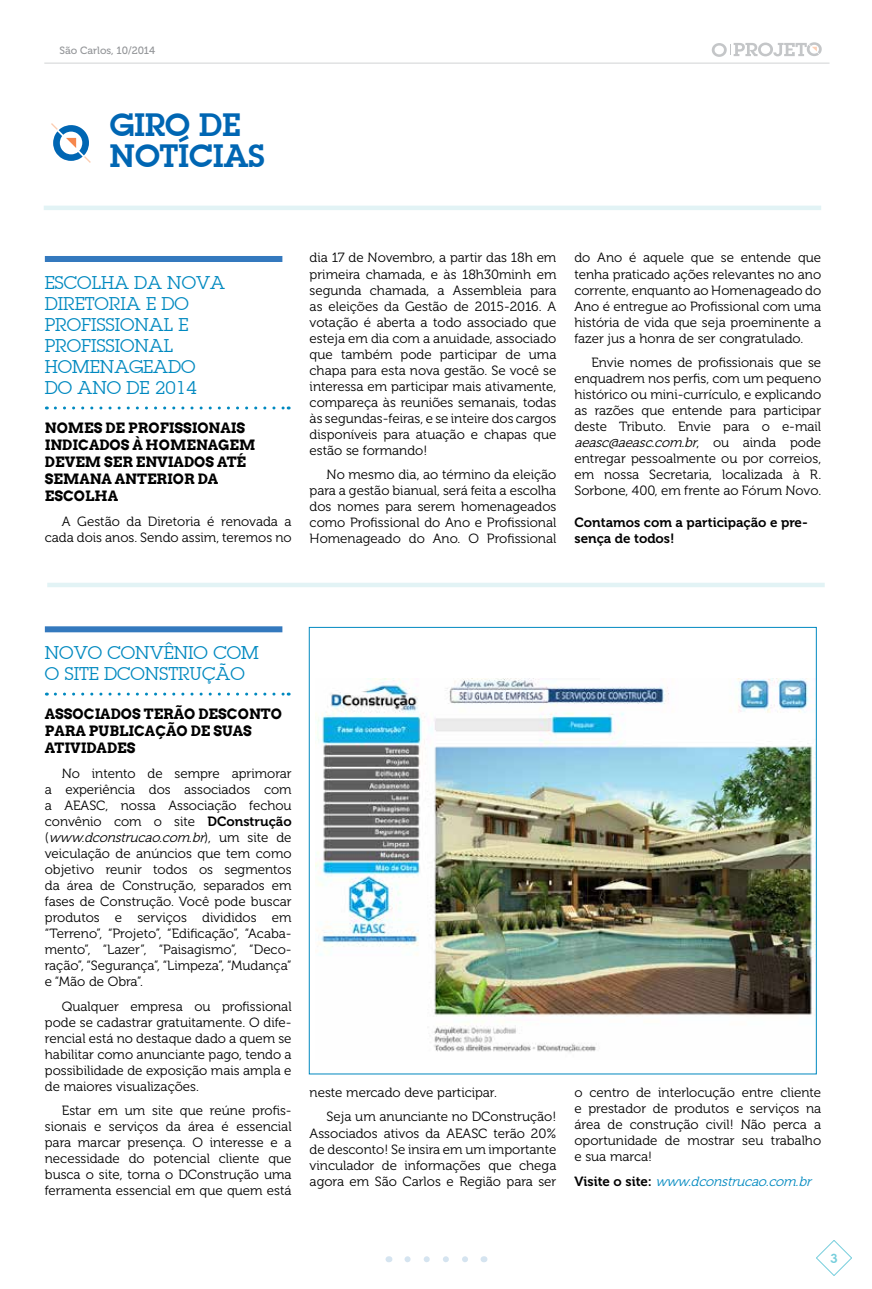
<style>
.page{position:relative;width:872px;height:1289px;background:#fff}
.page>*{position:absolute;margin:0;border:0;box-sizing:border-box;transform-origin:0 0}
.t1{font:700 31.5px/30.8px "TR Mc Lean";color:#0066b3}
.t2{font:18px/21px "TR Mc Lean";color:#0089c0}
.t3{font:700 14.25px/17.1px "Arvo";color:#000}
.t4{font:13.35px/16px "Museo 300";color:#000;text-align:justify}
.t5{font:13.35px/16px "Museo 700";color:#000}
.t6{font:italic 13.35px "Museo 300";color:#0089c0}
.t7{font:700 12.9px "TR Mc Lean";color:#76cedc}
.t8{font:10.5px "Museo 500";color:#939598}
.s1{font-style:italic}
.s2{font-family:"Museo 700"}
.s3{font-family:"Museo 700";font-style:normal;color:#000}
</style>
<div class="page">
<svg style="left:51px;top:123px;width:40px;height:40px"></svg>
<div style="left:45px;top:256px;width:237px;height:6px;background:#3479be"></div>
<svg style="left:55px;top:406px;width:234px;height:3px"></svg>
<div style="left:45px;top:626px;width:237px;height:6px;background:#3479be"></div>
<svg style="left:55px;top:692px;width:234px;height:3px"></svg>
<div style="left:47px;top:582px;width:777px;height:5px;background:#e2f3f5"></div>
<hr style="left:44px;top:206px;width:777px;height:4px;background:#e2f3f5">
<img style="left:315px;top:679px;width:499px;height:373px">
<svg style="left:816px;top:1240px;width:36px;height:36px"></svg>
<svg style="left:407px;top:1256px;width:61px;height:6px"></svg>
<hr style="left:44px;top:63px;width:785px;height:1px;background:#d1d3d4">
<svg style="left:711px;top:42px;width:110px;height:15px"></svg>
<p class="t8" style="left:60px;top:44px;width:97px">São Carlos, 10/2014</p>
<h1 class="t1" style="left:110px;top:109px;width:157px">GIRO DE<br>NOTÍCIAS</h1>
<h2 class="t2" style="left:45px;top:272px;width:182px">ESCOLHA DA NOVA<br>DIRETORIA E DO<br>PROFISSIONAL E<br>PROFISSIONAL<br>HOMENAGEADO<br>DO ANO DE 2014</h2>
<p class="t3" style="left:45px;top:419px;width:212px">NOMES DE PROFISSIONAIS<br>INDICADOS À HOMENAGEM<br>DEVEM SER ENVIADOS ATÉ<br>SEMANA ANTERIOR DA<br>ESCOLHA</p>
<p class="t4" style="left:45px;top:513px;width:248px;text-align:right">A Gestão da Diretoria é renovada a cada dois anos. Sendo assim, teremos no</p>
<p class="t4" style="left:310px;top:250px;width:248px">dia 17 de Novembro, a partir das 18h em primeira chamada, e às 18h30minh em segunda chamada, a Assembleia para as eleições da Gestão de 2015-2016. A votação é aberta a todo associado que esteja em dia com a anuidade, associado que também pode participar de uma chapa para esta nova gestão. Se você se interessa em participar mais ativamente, compareça às reuniões semanais, todas às segundas-feiras, e se inteire dos cargos disponíveis para atuação e chapas que estão se formando!</p>
<p class="t4" style="left:310px;top:467px;width:248px;text-indent:17px">No mesmo dia, ao término da eleição para a gestão bianual, será feita a escolha dos nomes para serem homenageados como Profissional do Ano e Profissional Homenageado do Ano. O Profissional</p>
<p class="t4" style="left:574px;top:250px;width:248px">do Ano é aquele que se entende que tenha praticado ações relevantes no ano corrente, enquanto ao Homenageado do Ano é entregue ao Profissional com uma história de vida que seja proeminente a fazer jus a honra de ser congratulado.</p>
<p class="t4" style="left:574px;top:355px;width:248px;text-indent:17px">Envie nomes de profissionais que se enquadrem nos perfis, com um pequeno histórico ou mini-currículo, e explicando as razões que entende para participar deste Tributo. Envie para o e-mail <span class="s1">aeasc@aeasc.com.br</span>, o u a i n d a p o d e entregar pessoalmente ou por correios, em nossa Secretaria, localizada à R.<br>Sorbone, 400, em frente ao Fórum Novo.</p>
<p class="t5" style="left:574px;top:515px;width:235px">Contamos com a participação e pre&shy;sença de todos!</p>
<h2 class="t2" style="left:45px;top:642px;width:215px">NOVO CONVÊNIO COM<br>O SITE DCONSTRUÇÃO</h2>
<p class="t3" style="left:45px;top:705px;width:239px">ASSOCIADOS TERÃO DESCONTO<br>PARA PUBLICAÇÃO DE SUAS<br>ATIVIDADES</p>
<p class="t4" style="left:45px;top:765px;width:248px;text-indent:17px">No intento de sempre aprimorar a experiência dos associados com a AEASC, nossa Associação fechou convênio com o site <span class="s2">DConstrução </span>( <span class="s1">www.dconstrucao.com.br</span>) , u m s i t e d e veiculação de anúncios que tem como objetivo reunir todos os segmentos da área de Construção, separados em fases de Construção. Você pode buscar produtos e serviços divididos em “Terreno”, “Projeto”, “Edificação”, “Acaba&shy;mento”, “Lazer”, “Paisagismo”, “Deco&shy;ração”, “Segurança”, “Limpeza”, “Mudança” e “Mão de Obra”.</p>
<p class="t4" style="left:45px;top:998px;width:248px;text-indent:17px">Qualquer empresa ou profissional pode se cadastrar gratuitamente. O dife&shy;rencial está no destaque dado a quem se habilitar como anunciante pago, tendo a possibilidade de exposição mais ampla e de maiores visualizações.</p>
<p class="t4" style="left:45px;top:1102px;width:248px;text-indent:17px">Estar em um site que reúne profis&shy;sionais e serviços da área é essencial para marcar presença. O interesse e a necessidade do potencial cliente que busca o site, torna o DConstrução uma ferramenta essencial em que quem está</p>
<p class="t4" style="left:327px;top:1080px;width:231px;line-height:24.5px;text-indent:-17px">neste mercado deve participar.<br>Seja um anunciante no DConstrução!</p>
<p class="t4" style="left:310px;top:1125px;width:248px">Associados ativos da AEASC terão 20% de desconto! Se insira em um importante vinculador de informações que chega agora em São Carlos e Região para ser</p>
<p class="t4" style="left:574px;top:1084px;width:248px">o centro de interlocução entre cliente e prestador de produtos e serviços na área de construção civil! Não perca a oportunidade de mostrar seu trabalho e sua marca!</p>
<p class="t6" style="left:574px;top:1173px;width:242px"><span class="s3">V i s i t e o s i t e :</span> www.dconstrucao.com.br</p>
<p class="t7" style="left:830px;top:1249px;width:9px">3</p>
</div>
